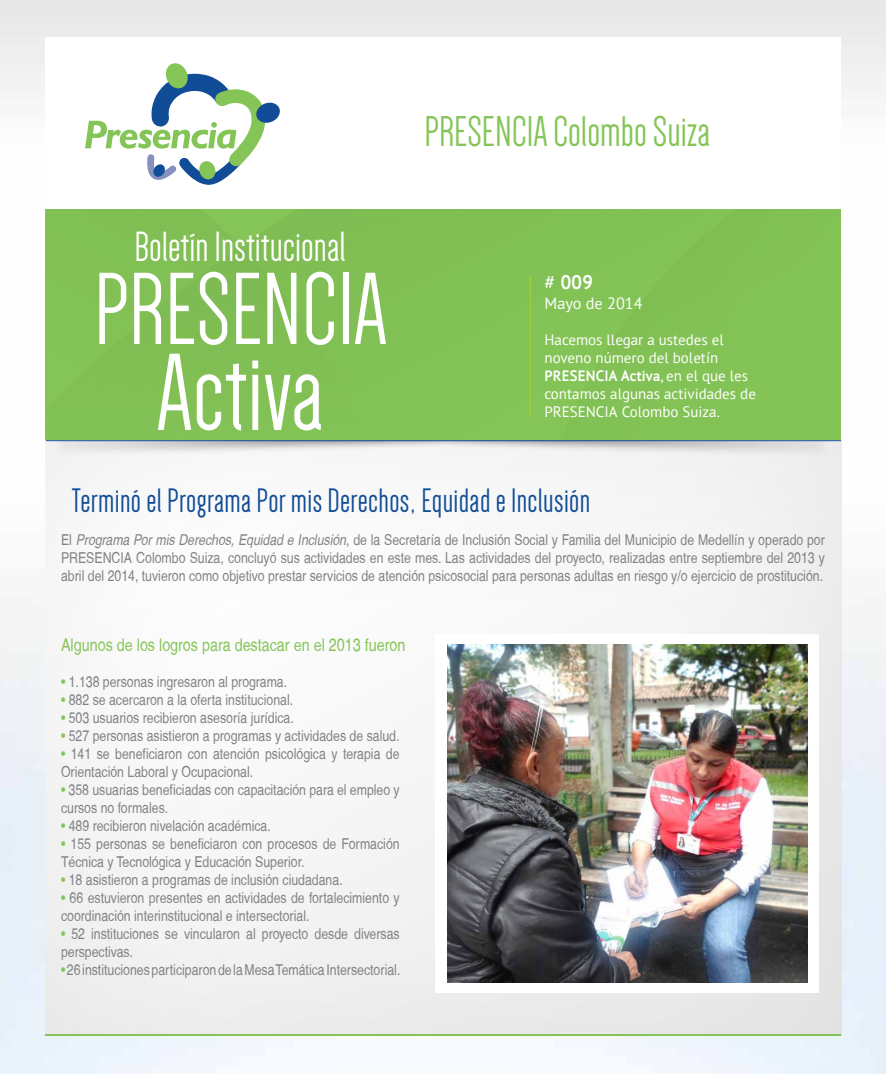
<style>
.page{position:relative;width:886px;height:1074px;background:#fff}
.page>*{position:absolute;margin:0;border:0;box-sizing:border-box;transform-origin:0 0}
.t1{font:113px "Dense";color:#fff}
.t2{font:105.5px "Dense";color:#fff}
.t3{font:44.38px "Dense";color:#85c557}
.t4{font:43.62px "Dense";color:#fff}
.t5{font:35px "Dense";letter-spacing:.01em;color:#114d96}
.t6{font:700 20px "Sheep Sans";color:#fff}
.t7{font:condensed 17.5px "Helvetica";color:#85c557}
.t8{font:16.25px "Sheep Sans";color:#fff}
.t9{font:condensed 15px/18px "Helvetica";color:#808285}
.t10{font:15px/18px "Sheep Sans";color:#fff}
.s1{font-weight:400}
.s2{font-weight:700}
.s3{font-style:italic}
.s4{color:#85c557}
</style>
<div class="page">
<img style="left:0;top:0;width:886px;height:1074px">
<div style="left:46px;top:209px;width:195px;height:175px;background:#81c055"></div>
<div style="left:578px;top:209px;width:71px;height:131px;background:#83c255"></div>
<div style="left:506px;top:209px;width:72px;height:231px;background:#83c255"></div>
<div style="left:434px;top:209px;width:72px;height:231px;background:#82c255"></div>
<div style="left:386px;top:209px;width:48px;height:231px;background:#82c155"></div>
<div style="left:338px;top:209px;width:48px;height:229px;background:#81bf54"></div>
<div style="left:289px;top:209px;width:49px;height:127px;background:#80be54"></div>
<img style="left:649px;top:209px;width:76px;height:9px">
<img style="left:265px;top:214px;width:25px;height:58px">
<img style="left:649px;top:218px;width:53px;height:25px">
<img style="left:241px;top:229px;width:25px;height:17px">
<img style="left:649px;top:243px;width:29px;height:24px">
<img style="left:649px;top:267px;width:6px;height:17px">
<img style="left:577px;top:340px;width:31px;height:24px">
<img style="left:577px;top:364px;width:7px;height:21px">
<div style="left:192px;top:246px;width:74px;height:194px;background:#80be54"></div>
<div style="left:265px;top:272px;width:26px;height:168px;background:#80be54"></div>
<div style="left:167px;top:281px;width:26px;height:159px;background:#80be54"></div>
<div style="left:290px;top:301px;width:25px;height:139px;background:#81bf54"></div>
<div style="left:143px;top:300px;width:25px;height:140px;background:#81bf54"></div>
<div style="left:314px;top:336px;width:25px;height:104px;background:#81c055"></div>
<div style="left:119px;top:319px;width:25px;height:121px;background:#81c055"></div>
<div style="left:70px;top:340px;width:50px;height:100px;background:#82c155"></div>
<div style="left:338px;top:377px;width:25px;height:63px;background:#82c255"></div>
<img style="left:46px;top:384px;width:25px;height:56px">
<img style="left:362px;top:437px;width:22px;height:3px">
<div style="left:797px;top:209px;width:44px;height:231px;background:#84c356"></div>
<div style="left:773px;top:209px;width:24px;height:231px;background:#83c356"></div>
<div style="left:750px;top:209px;width:23px;height:231px;background:#83c256"></div>
<div style="left:725px;top:209px;width:25px;height:231px;background:#83c255"></div>
<div style="left:702px;top:216px;width:24px;height:224px;background:#83c255"></div>
<div style="left:678px;top:237px;width:25px;height:203px;background:#82c155"></div>
<div style="left:655px;top:260px;width:24px;height:180px;background:#82c155"></div>
<div style="left:631px;top:284px;width:25px;height:156px;background:#82c155"></div>
<div style="left:608px;top:313px;width:24px;height:127px;background:#82c155"></div>
<div style="left:584px;top:345px;width:25px;height:95px;background:#82c155"></div>
<img style="left:560px;top:385px;width:25px;height:55px">
<div style="left:45px;top:37px;width:796px;height:172px;background:#fff"></div>
<hr style="left:530px;top:276px;width:1px;height:142px;background:#a4ce39">
<img style="left:46px;top:441px;width:796px;height:594px">
<img style="left:45px;top:441px;width:796px;height:16px">
<hr style="left:46px;top:440px;width:795px;height:1px;background:#114d96">
<hr style="left:46px;top:1034px;width:795px;height:1px;background:#85c557">
<div style="left:435px;top:634px;width:384px;height:359px;background:#fff"></div>
<img style="left:447px;top:644px;width:360px;height:338px">
<svg style="left:85px;top:63px;width:195px;height:122px"></svg>
<h3 class="t4" style="left:134px;top:225px;width:213px">Boletín Institucional</h3>
<h2 class="t2" style="left:94px;top:257px;width:295px">PRESENCIA</h2>
<h1 class="t1" style="left:156px;top:337px;width:169px">Activa</h1>
<h3 class="t3" style="left:424px;top:109px;width:287px">PRESENCIA Colombo Suiza</h3>
<h3 class="t6" style="left:544px;top:270px;width:50px"><span class="s1">#</span> 009</h3>
<p class="t8" style="left:544px;top:294px;width:100px">Mayo de 2014</p>
<p class="t10" style="left:544px;top:331px;width:213px">Hacemos llegar a ustedes el noveno número del boletín<br><span class="s2">PRESENCIA Activa</span>, en el que les contamos algunas actividades de<br>PRESENCIA Colombo Suiza.</p>
<h3 class="t5" style="left:72px;top:483px;width:520px">Terminó el Programa Por mis Derechos, Equidad e Inclusión</h3>
<p class="t9" style="left:61px;top:530px;width:765px;text-align:justify">El <span class="s3">Programa Por mis Derechos, Equidad e Inclusión</span>, de la Secretaría de Inclusión Social y Familia del Municipio de Medellín y operado por PRESENCIA Colombo Suiza, concluyó sus actividades en este mes. Las actividades del proyecto, realizadas entre septiembre del 2013 y abril del 2014, tuvieron como objetivo prestar servicios de atención psicosocial para personas adultas en riesgo y/o ejercicio de prostitución.</p>
<p class="t7" style="left:61px;top:635px;width:346px">Algunos de los logros para destacar en el 2013 fueron</p>
<p class="t9" style="left:61px;top:673px;width:228px"><span class="s4">•</span> 1.138 personas ingresaron al programa.</p>
<p class="t9" style="left:61px;top:691px;width:234px"><span class="s4">•</span> 882 se acercaron a la oferta institucional.</p>
<p class="t9" style="left:61px;top:709px;width:234px"><span class="s4">•</span> 503 usuarios recibieron asesoría jurídica.</p>
<p class="t9" style="left:61px;top:727px;width:340px"><span class="s4">•</span> 527 personas asistieron a programas y actividades de salud.</p>
<p class="t9" style="left:61px;top:745px;width:340px"><span class="s4">•</span> 141 se beneficiaron con atención psicológica y terapia de<br>Orientación Laboral y Ocupacional.</p>
<p class="t9" style="left:61px;top:781px;width:340px"><span class="s4">•</span> 358 usuarias beneficiadas con capacitación para el empleo y cursos no formales.</p>
<p class="t9" style="left:61px;top:817px;width:211px"><span class="s4">•</span> 489 recibieron nivelación académica.</p>
<p class="t9" style="left:61px;top:835px;width:340px"><span class="s4">•</span> 155 personas se beneficiaron con procesos de Formación<br>Técnica y Tecnológica y Educación Superior.</p>
<p class="t9" style="left:61px;top:871px;width:283px"><span class="s4">•</span> 18 asistieron a programas de inclusión ciudadana.</p>
<p class="t9" style="left:61px;top:889px;width:340px"><span class="s4">•</span> 66 estuvieron presentes en actividades de fortalecimiento y coordinación interinstitucional e intersectorial.</p>
<p class="t9" style="left:61px;top:925px;width:340px"><span class="s4">•</span> 52 instituciones se vincularon al proyecto desde diversas perspectivas.</p>
<p class="t9" style="left:61px;top:961px;width:341px"><span class="s4">•</span> 26 instituciones participaron de la Mesa Temática Intersectorial.</p>
</div>
